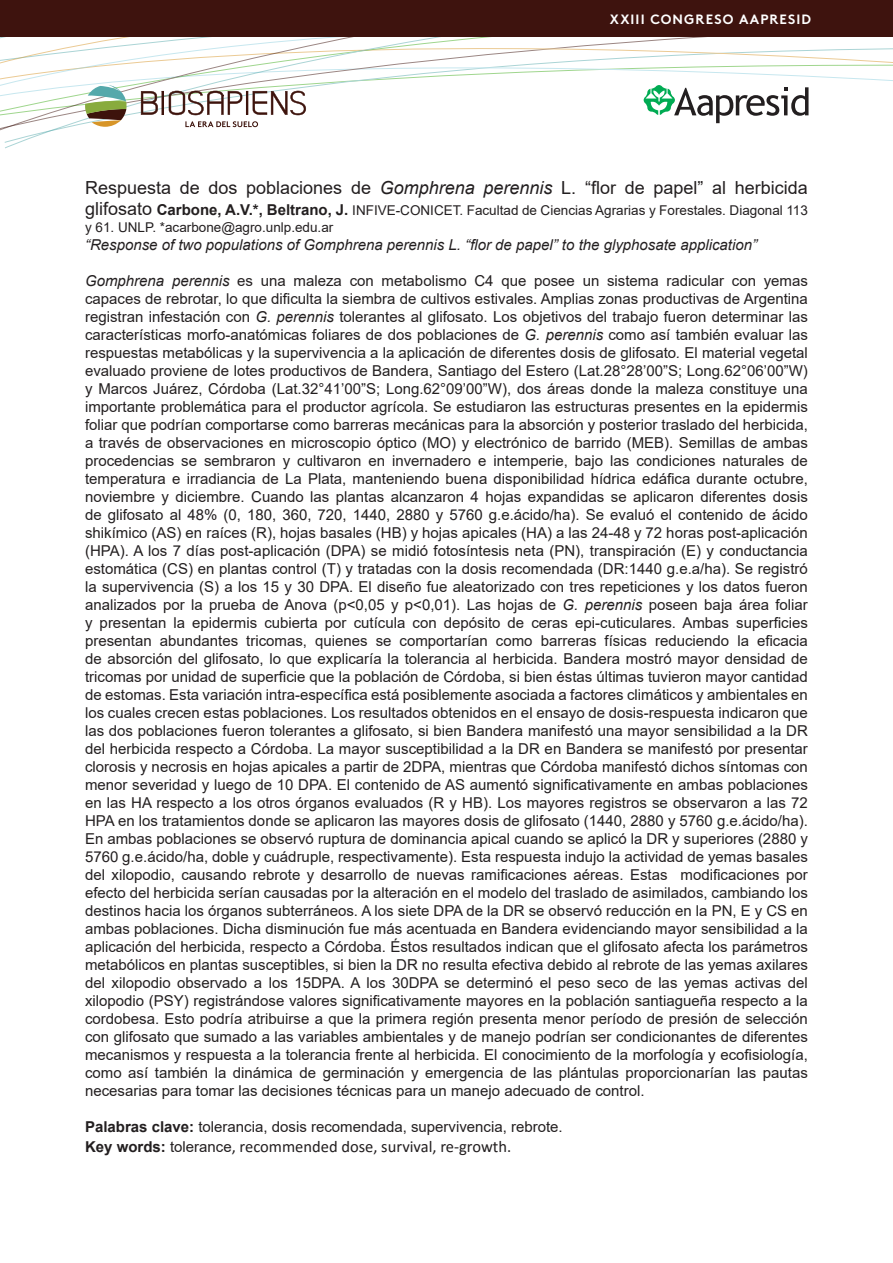
<style>
.page{position:relative;width:893px;height:1263px;background:#fff}
.page>*{position:absolute;margin:0;border:0;box-sizing:border-box;transform-origin:0 0}
.t1{font:18px "Arial";color:#231f20}
.t2{font:16.5px "Calibri";color:#231f20}
.t3{font:15px/18px "Arial";color:#231f20;text-align:justify}
.t4{font:italic 15px "Arial";color:#231f20}
.t5{font:13.5px/16.2px "Arial";color:#231f20}
.t6{font:700 13.5px "Brown";letter-spacing:.08em;color:#fff}
.s1{font-style:italic}
.s2{font-size:18px}
.s3{font-weight:700;font-size:15px}
.s4{font-weight:700}
.s5{font-family:"Arial";font-weight:700;font-size:15px}
.s6{font-family:"Arial";font-size:15px}
</style>
<div class="page">
<svg style="left:0;top:68px;width:893px;height:72px"></svg>
<svg style="left:0;top:36px;width:893px;height:32px"></svg>
<div style="left:0;top:0;width:893px;height:36px;background:#3e130e"></div>
<svg style="left:85px;top:85px;width:42px;height:42px"></svg>
<svg style="left:141px;top:89px;width:165px;height:38px"></svg>
<svg style="left:644px;top:85px;width:164px;height:38px"></svg>
<p class="t6" style="left:610px;top:8px;width:203px">XXIII CONGRESO AAPRESID</p>
<p class="t1" style="left:85px;top:175px;width:724px">Respuesta de dos poblaciones de <span class="s1">Gomphrena perennis</span> L. “flor de papel” al herbicida</p>
<p class="t5" style="left:85px;top:202px;width:724px"><span class="s2">glifosato</span> <span class="s3">Carbone, A.V.*, Beltrano, J.</span> INFIVE-CONICET. Facultad de Ciencias Agrarias y Forestales. Diagonal 113 y 61. UNLP. *acarbone@agro.unlp.edu.ar</p>
<p class="t4" style="left:85px;top:235px;width:673px">“Response of two populations of Gomphrena perennis L. “flor de papel” to the glyphosate application”</p>
<p class="t3" style="left:85px;top:271px;width:724px"><span class="s1">Gomphrena perennis</span> es una maleza con metabolismo C4 que posee un sistema radicular con yemas capaces de rebrotar, lo que dificulta la siembra de cultivos estivales. Amplias zonas productivas de Argentina registran infestación con <span class="s1">G. perennis</span> tolerantes al glifosato. Los objetivos del trabajo fueron determinar las características morfo-anatómicas foliares de dos poblaciones de <span class="s1">G. perennis</span> como así también evaluar las respuestas metabólicas y la supervivencia a la aplicación de diferentes dosis de glifosato<span class="s1">.</span> El material vegetal evaluado proviene de lotes productivos de Bandera, Santiago del Estero (Lat.28°28’00”S; Long.62°06’00”W) y Marcos Juárez, Córdoba (Lat.32°41’00”S; Long.62°09’00”W), dos áreas donde la maleza constituye una importante problemática para el productor agrícola. Se estudiaron las estructuras presentes en la epidermis foliar que podrían comportarse como barreras mecánicas para la absorción y posterior traslado del herbicida, a través de observaciones en microscopio óptico (MO) y electrónico de barrido (MEB). Semillas de ambas procedencias se sembraron y cultivaron en invernadero e intemperie, bajo las condiciones naturales de temperatura e irradiancia de La Plata, manteniendo buena disponibilidad hídrica edáfica durante octubre, noviembre y diciembre. Cuando las plantas alcanzaron 4 hojas expandidas se aplicaron diferentes dosis de glifosato al 48% (0, 180, 360, 720, 1440, 2880 y 5760 g.e.ácido/ha). Se evaluó el contenido de ácido shikímico (AS) en raíces (R), hojas basales (HB) y hojas apicales (HA) a las 24-48 y 72 horas post-aplicación (HPA). A los 7 días post-aplicación (DPA) se midió fotosíntesis neta (PN), transpiración (E) y conductancia estomática (CS) en plantas control (T) y tratadas con la dosis recomendada (DR:1440 g.e.a/ha). Se registró la supervivencia (S) a los 15 y 30 DPA. El diseño fue aleatorizado con tres repeticiones y los datos fueron analizados por la prueba de Anova (p&lt;0,05 y p&lt;0,01). Las hojas de <span class="s1">G. perennis</span> poseen baja área foliar y presentan la epidermis cubierta por cutícula con depósito de ceras epi-cuticulares. Ambas superficies presentan abundantes tricomas, quienes se comportarían como barreras físicas reduciendo la eficacia de absorción del glifosato, lo que explicaría la tolerancia al herbicida. Bandera mostró mayor densidad de tricomas por unidad de superficie que la población de Córdoba, si bien éstas últimas tuvieron mayor cantidad de estomas. Esta variación intra-específica está posiblemente asociada a factores climáticos y ambientales en los cuales crecen estas poblaciones. Los resultados obtenidos en el ensayo de dosis-respuesta indicaron que las dos poblaciones fueron tolerantes a glifosato, si bien Bandera manifestó una mayor sensibilidad a la DR del herbicida respecto a Córdoba. La mayor susceptibilidad a la DR en Bandera se manifestó por presentar clorosis y necrosis en hojas apicales a partir de 2DPA, mientras que Córdoba manifestó dichos síntomas con menor severidad y luego de 10 DPA. El contenido de AS aumentó significativamente en ambas poblaciones en las HA respecto a los otros órganos evaluados (R y HB). Los mayores registros se observaron a las 72<br>HPA en los tratamientos donde se aplicaron las mayores dosis de glifosato (1440, 2880 y 5760 g.e.ácido/ha).<br>En ambas poblaciones se observó ruptura de dominancia apical cuando se aplicó la DR y superiores (2880 y 5760 g.e.ácido/ha, doble y cuádruple, respectivamente). Esta respuesta indujo la actividad de yemas basales del xilopodio, causando rebrote y desarrollo de nuevas ramificaciones aéreas. Estas modificaciones por efecto del herbicida serían causadas por la alteración en el modelo del traslado de asimilados, cambiando los destinos hacia los órganos subterráneos. A los siete DPA de la DR se observó reducción en la PN, E y CS en ambas poblaciones. Dicha disminución fue más acentuada en Bandera evidenciando mayor sensibilidad a la aplicación del herbicida, respecto a Córdoba. Éstos resultados indican que el glifosato afecta los parámetros metabólicos en plantas susceptibles, si bien la DR no resulta efectiva debido al rebrote de las yemas axilares del xilopodio observado a los 15DPA. A los 30DPA se determinó el peso seco de las yemas activas del xilopodio (PSY) registrándose valores significativamente mayores en la población santiagueña respecto a la cordobesa. Esto podría atribuirse a que la primera región presenta menor período de presión de selección con glifosato que sumado a las variables ambientales y de manejo podrían ser condicionantes de diferentes mecanismos y respuesta a la tolerancia frente al herbicida. El conocimiento de la morfología y ecofisiología, como así también la dinámica de germinación y emergencia de las plántulas proporcionarían las pautas necesarias para tomar las decisiones técnicas para un manejo adecuado de control.</p>
<p class="t3" style="left:85px;top:1117px;width:479px"><span class="s4">Palabras clave:</span> tolerancia, dosis recomendada, supervivencia, rebrote.</p>
<p class="t2" style="left:85px;top:1134px;width:428px"><span class="s5">Key words:</span> <span class="s6">tolerance</span>, recommended dose, survival, re-growth.</p>
</div>
